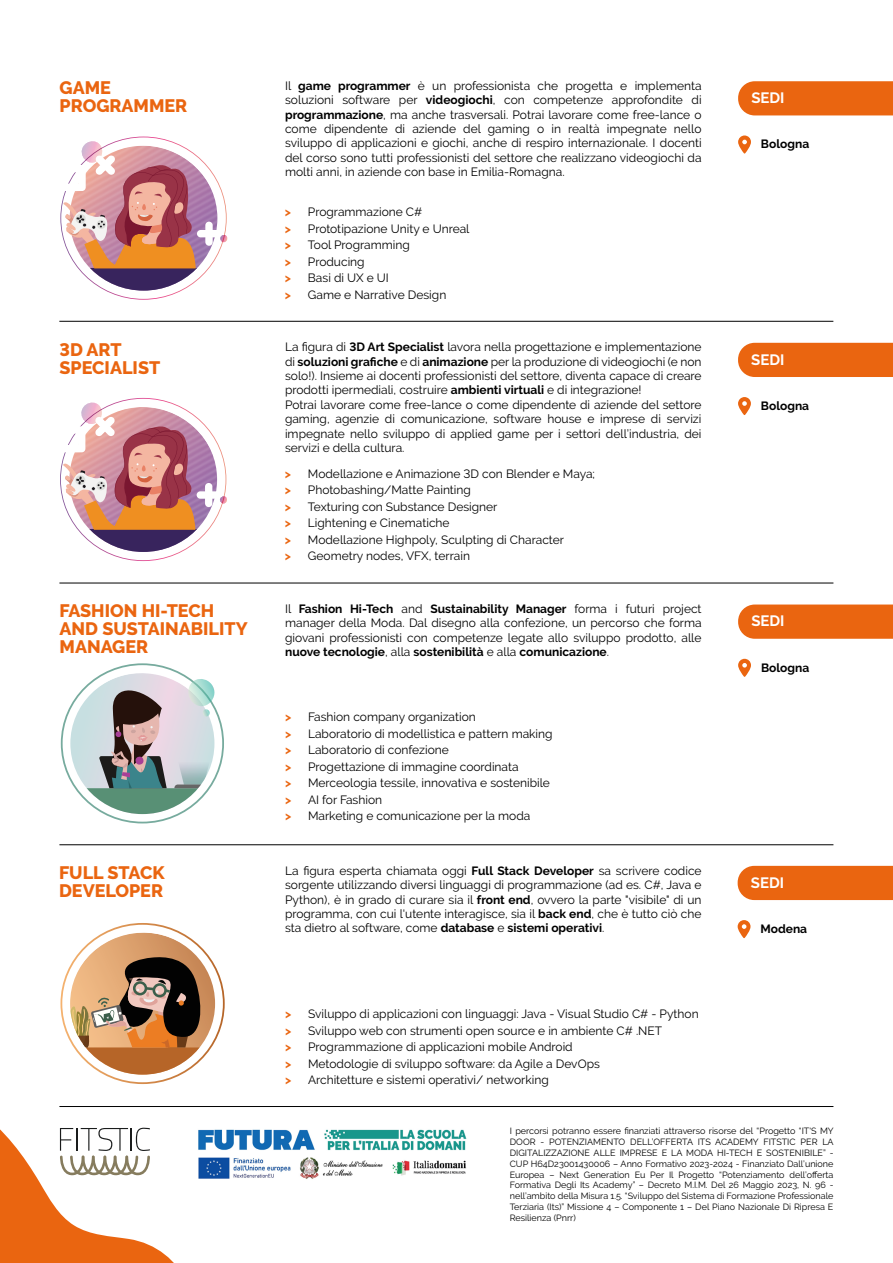
<style>
.page{position:relative;width:893px;height:1263px;background:#fff}
.page>*{position:absolute;margin:0;border:0;box-sizing:border-box;transform-origin:0 0}
.t1{font:800 18px/18px "Raleway";color:#ea6510}
.t2{font:700 15px "Raleway";color:#fff}
.t3{font:12px/16.5px "Raleway";color:#000}
.t4{font:700 12px "Raleway";color:#000}
.t5{font:9px/10.8px "Raleway";color:#000;text-align:justify}
.s1{font-weight:700}
.s2{font-weight:700;color:#ea6510}
</style>
<div class="page">
<hr style="left:59px;top:583px;width:774px;height:1px;background:#000">
<hr style="left:59px;top:321px;width:774px;height:1px;background:#000">
<hr style="left:59px;top:844px;width:774px;height:1px;background:#000">
<hr style="left:59px;top:1106px;width:774px;height:1px;background:#000">
<svg style="left:738px;top:604px;width:155px;height:35px;background:#ea6b1a"></svg>
<svg style="left:738px;top:659px;width:13px;height:18px"></svg>
<div style="left:738px;top:866px;width:155px;height:34px;background:#ea6510"></div>
<svg style="left:738px;top:920px;width:12px;height:18px"></svg>
<div style="left:738px;top:343px;width:155px;height:34px;background:#ea6510"></div>
<svg style="left:738px;top:397px;width:13px;height:18px"></svg>
<div style="left:738px;top:81px;width:155px;height:34px;background:#ea6510"></div>
<svg style="left:738px;top:135px;width:13px;height:19px"></svg>
<img style="left:215px;top:1129px;width:252px;height:50px">
<svg style="left:60px;top:137px;width:168px;height:163px"></svg>
<svg style="left:60px;top:398px;width:167px;height:163px"></svg>
<svg style="left:70px;top:673px;width:144px;height:141px"></svg>
<svg style="left:0;top:933px;width:215px;height:330px"></svg>
<h1 class="t1" style="left:60px;top:79px;width:129px">GAME<br>PROGRAMMER</h1>
<p class="t3" style="left:285px;top:78px;width:418px;line-height:14.4px;text-align:justify">Il <span class="s1">game programmer</span> è un professionista che progetta e implementa soluzioni software per <span class="s1">videogiochi</span>, con competenze approfondite di <span class="s1">programmazione</span>, ma anche trasversali. Potrai lavorare come free-lance o come dipendente di aziende del gaming o in realtà impegnate nello sviluppo di applicazioni e giochi, anche di respiro internazionale. I docenti del corso sono tutti professionisti del settore che realizzano videogiochi da molti anni, in aziende con base in Emilia-Romagna.</p>
<p class="t2" style="left:751px;top:89px;width:35px">SEDI</p>
<p class="t4" style="left:761px;top:137px;width:50px">Bologna</p>
<p class="t3" style="left:285px;top:204px;width:186px"><span class="s2">&gt;</span> Programmazione C#<br><span class="s2">&gt;</span> Prototipazione Unity e Unreal <span class="s2">&gt;</span> Tool Programming<br><span class="s2">&gt;</span> Producing<br><span class="s2">&gt;</span> Basi di UX e UI<br><span class="s2">&gt;</span> Game e Narrative Design</p>
<h1 class="t1" style="left:59px;top:340px;width:102px">3D ART<br>SPECIALIST</h1>
<p class="t3" style="left:285px;top:340px;width:418px;line-height:14.4px">La figura di <span class="s1">3D Art Specialist</span> lavora nella progettazione e implementazione di <span class="s1">soluzioni grafiche</span> e di <span class="s1">animazione</span> per la produzione di videogiochi (e non solo!). Insieme ai docenti professionisti del settore, diventa capace di creare prodotti ipermediali, costruire <span class="s1">ambienti virtuali</span> e di integrazione!<br>Potrai lavorare come free-lance o come dipendente di aziende del settore gaming, agenzie di comunicazione, software house e imprese di servizi impegnate nello sviluppo di applied game per i settori dell’industria, dei servizi e della cultura.</p>
<p class="t2" style="left:751px;top:351px;width:35px">SEDI</p>
<p class="t4" style="left:761px;top:399px;width:50px">Bologna</p>
<p class="t3" style="left:285px;top:465px;width:312px"><span class="s2">&gt;</span> Modellazione e Animazione 3D con Blender e Maya; <span class="s2">&gt;</span> Photobashing/Matte Painting<br><span class="s2">&gt;</span> Texturing con Substance Designer<br><span class="s2">&gt;</span> Lightening e Cinematiche<br><span class="s2">&gt;</span> Modellazione Highpoly, Sculpting di Character<br><span class="s2">&gt;</span> Geometry nodes, VFX, terrain</p>
<h1 class="t1" style="left:60px;top:602px;width:190px">FASHION HI-TECH<br>AND SUSTAINABILITY<br>MANAGER</h1>
<p class="t3" style="left:285px;top:601px;width:418px;line-height:14.4px;text-align:justify">Il <span class="s1">Fashion Hi-Tech</span> and <span class="s1">Sustainability Manager</span> forma i futuri project manager della Moda. Dal disegno alla confezione, un percorso che forma giovani professionisti con competenze legate allo sviluppo prodotto, alle <span class="s1">nuove tecnologie</span>, alla <span class="s1">sostenibilità</span> e alla <span class="s1">comunicazione</span>.</p>
<p class="t2" style="left:751px;top:612px;width:35px">SEDI</p>
<p class="t4" style="left:761px;top:660px;width:50px">Bologna</p>
<p class="t3" style="left:285px;top:709px;width:269px"><span class="s2">&gt;</span> Fashion company organization<br><span class="s2">&gt;</span> Laboratorio di modellistica e pattern making <span class="s2">&gt;</span> Laboratorio di confezione<br><span class="s2">&gt;</span> Progettazione di immagine coordinata<br><span class="s2">&gt;</span> Merceologia tessile, innovativa e sostenibile <span class="s2">&gt;</span> AI for Fashion<br><span class="s2">&gt;</span> Marketing e comunicazione per la moda</p>
<h1 class="t1" style="left:59px;top:863px;width:107px">FULL STACK<br>DEVELOPER</h1>
<p class="t3" style="left:285px;top:863px;width:418px;line-height:14.4px;text-align:justify">La figura esperta chiamata oggi <span class="s1">Full Stack Developer</span> sa scrivere codice sorgente utilizzando diversi linguaggi di programmazione (ad es. C#, Java e Python), è in grado di curare sia il <span class="s1">front end</span>, ovvero la parte "visibile" di un programma, con cui l'utente interagisce, sia il <span class="s1">back end</span>, che è tutto ciò che sta dietro al software, come <span class="s1">database</span> e <span class="s1">sistemi operativi</span>.</p>
<p class="t2" style="left:751px;top:874px;width:35px">SEDI</p>
<p class="t4" style="left:760px;top:922px;width:48px">Modena</p>
<p class="t3" style="left:285px;top:1006px;width:415px"><span class="s2">&gt;</span> Sviluppo di applicazioni con linguaggi: Java - Visual Studio C# - Python <span class="s2">&gt;</span> Sviluppo web con strumenti open source e in ambiente C# .NET<br><span class="s2">&gt;</span> Programmazione di applicazioni mobile Android<br><span class="s2">&gt;</span> Metodologie di sviluppo software: da Agile a DevOps<br><span class="s2">&gt;</span> Architetture e sistemi operativi/ networking</p>
<p class="t5" style="left:510px;top:1126px;width:325px">I percorsi potranno essere finanziati attraverso risorse del “Progetto “IT'S MY DOOR - POTENZIAMENTO DELL’OFFERTA ITS ACADEMY FITSTIC PER LA DIGITALIZZAZIONE ALLE IMPRESE E LA MODA HI-TECH E SOSTENIBILE” - CUP H64D23001430006 – Anno Formativo 2023-2024 - Finanziato Dall’unione Europea – Next Generation Eu Per Il Progetto “Potenziamento dell’offerta Formativa Degli Its Academy” – Decreto M.I.M. Del 26 Maggio 2023, N. 96 - nell’ambito della Misura 1.5. “Sviluppo del Sistema di Formazione Professionale Terziaria (Its)” Missione 4 – Componente 1 – Del Piano Nazionale Di Ripresa E Resilienza (Pnrr)</p>
</div>
